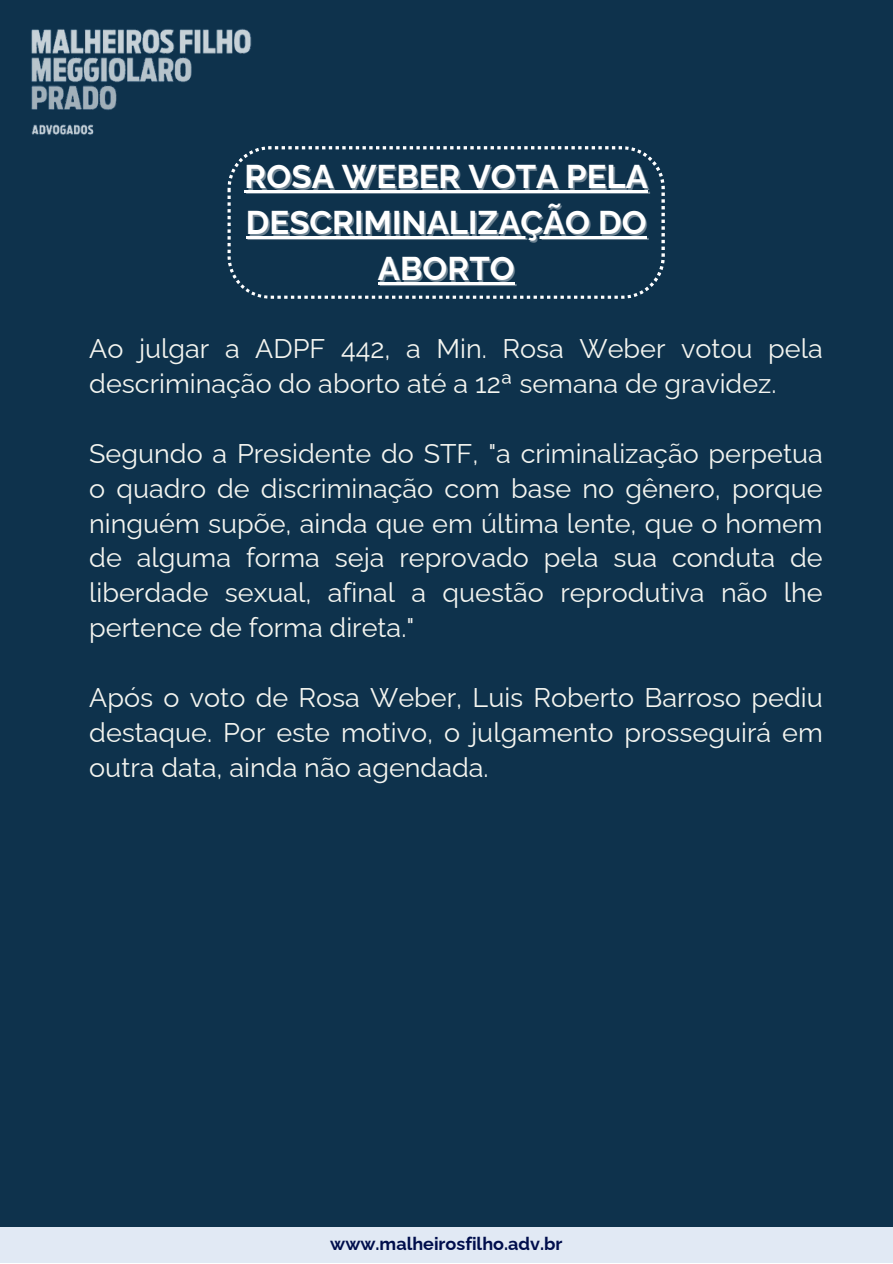
<style>
.page{position:relative;width:893px;height:1264px;background:#fff}
.page>*{position:absolute;margin:0;border:0;box-sizing:border-box;transform-origin:0 0}
.t1{font:700 33px/46px "Raleway";color:#fff;text-align:center}
.t2{font:27px/34.8px "Raleway";color:#f4f5f0;text-align:justify}
.t3{font:700 18px "Raleway";color:#000e4c}
</style>
<div class="page">
<div style="left:0;top:0;width:892px;height:1226px;background:#0e324c"></div>
<hr style="left:245px;top:190px;width:403px;height:3px;background:#fff">
<hr style="left:246px;top:236px;width:400px;height:3px;background:#fff">
<hr style="left:378px;top:282px;width:136px;height:3px;background:#fff">
<div style="left:0;top:1226px;width:892px;height:36px;background:#e1e9f4"></div>
<p class="t1" style="left:245px;top:153px;width:405px">ROSA WEBER VOTA PELA<br>DESCRIMINALIZAÇÃO DO<br>ABORTO</p>
<p class="t2" style="left:89px;top:331px;width:735px">Ao julgar a ADPF 442, a Min. Rosa Weber votou pela descriminação do aborto até a 12ª semana de gravidez.</p>
<p class="t2" style="left:89px;top:436px;width:735px">Segundo a Presidente do STF, "a criminalização perpetua o quadro de discriminação com base no gênero, porque ninguém supõe, ainda que em última lente, que o homem de alguma forma seja reprovado pela sua conduta de liberdade sexual, afinal a questão reprodutiva não lhe pertence de forma direta."</p>
<p class="t2" style="left:89px;top:680px;width:735px">Após o voto de Rosa Weber, Luis Roberto Barroso pediu destaque. Por este motivo, o julgamento prosseguirá em outra data, ainda não agendada.</p>
<p class="t3" style="left:330px;top:1233px;width:234px">www.malheirosfilho.adv.br</p>
</div>
